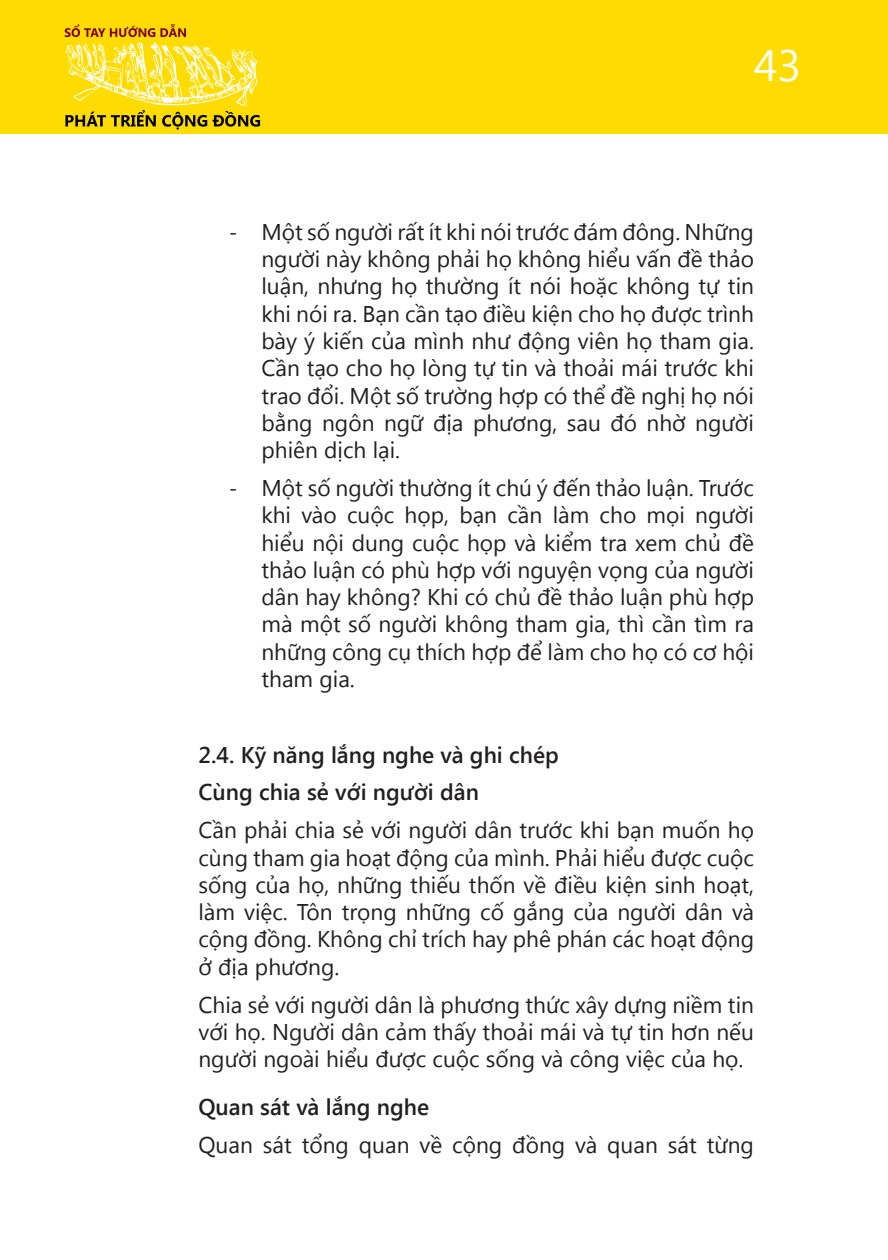
<style>
.page{position:relative;width:888px;height:1260px;background:#fff}
.page>*{position:absolute;margin:0;border:0;box-sizing:border-box;transform-origin:0 0}
.t1{font:43.75px "Segoe UI";color:#fff}
.Text{font:22.75px/27.3px "Segoe UI";color:#231f20;text-align:justify}
.Heading_3{font:600 22.75px "Segoe UI";color:#231f20}
.s1{font-family:"Myriad Pro"}
</style>
<div class="page">
<div style="left:0;top:0;width:10px;height:134px;background:#ffdc01"></div>
<div style="left:10px;top:0;width:878px;height:134px;background:#ffdc01"></div>
<svg style="left:65px;top:24px;width:195px;height:106px"></svg>
<h1 class="t1" style="left:754px;top:36px;width:49px">43</h1>
<p class="Text" style="left:261px;top:217px;width:494px;text-indent:-32px"><span class="s1">-</span> Một số người rất ít khi nói trước đám đông. Những người này không phải họ không hiểu vấn đề thảo luận, nhưng họ thường ít nói hoặc không tự tin khi nói ra. Bạn cần tạo điều kiện cho họ được trình bày ý kiến của mình như động viên họ tham gia.<br>Cần tạo cho họ lòng tự tin và thoải mái trước khi trao đổi. Một số trường hợp có thể đề nghị họ nói bằng ngôn ngữ địa phương, sau đó nhờ người phiên dịch lại.</p>
<p class="Text" style="left:261px;top:473px;width:494px;text-indent:-32px"><span class="s1">-</span> Một số người thường ít chú ý đến thảo luận. Trước khi vào cuộc họp, bạn cần làm cho mọi người hiểu nội dung cuộc họp và kiểm tra xem chủ đề thảo luận có phù hợp với nguyện vọng của người dân hay không? Khi có chủ đề thảo luận phù hợp mà một số người không tham gia, thì cần tìm ra những công cụ thích hợp để làm cho họ có cơ hội tham gia.</p>
<p class="Heading_3" style="left:198px;top:739px;width:362px">2.4. Kỹ năng lắng nghe và ghi chép</p>
<p class="Heading_3" style="left:198px;top:777px;width:282px">Cùng chia sẻ với người dân</p>
<p class="Text" style="left:198px;top:816px;width:557px">Cần phải chia sẻ với người dân trước khi bạn muốn họ cùng tham gia hoạt động của mình. Phải hiểu được cuộc sống của họ, những thiếu thốn về điều kiện sinh hoạt, làm việc. Tôn trọng những cố gắng của người dân và cộng đồng. Không chỉ trích hay phê phán các hoạt động ở địa phương.</p>
<p class="Text" style="left:198px;top:990px;width:557px">Chia sẻ với người dân là phương thức xây dựng niềm tin với họ. Người dân cảm thấy thoải mái và tự tin hơn nếu người ngoài hiểu được cuộc sống và công việc của họ.</p>
<p class="Heading_3" style="left:198px;top:1092px;width:232px">Quan sát và lắng nghe</p>
<p class="Text" style="left:198px;top:1131px;width:557px">Quan sát tổng quan về cộng đồng và quan sát từng</p>
</div>
